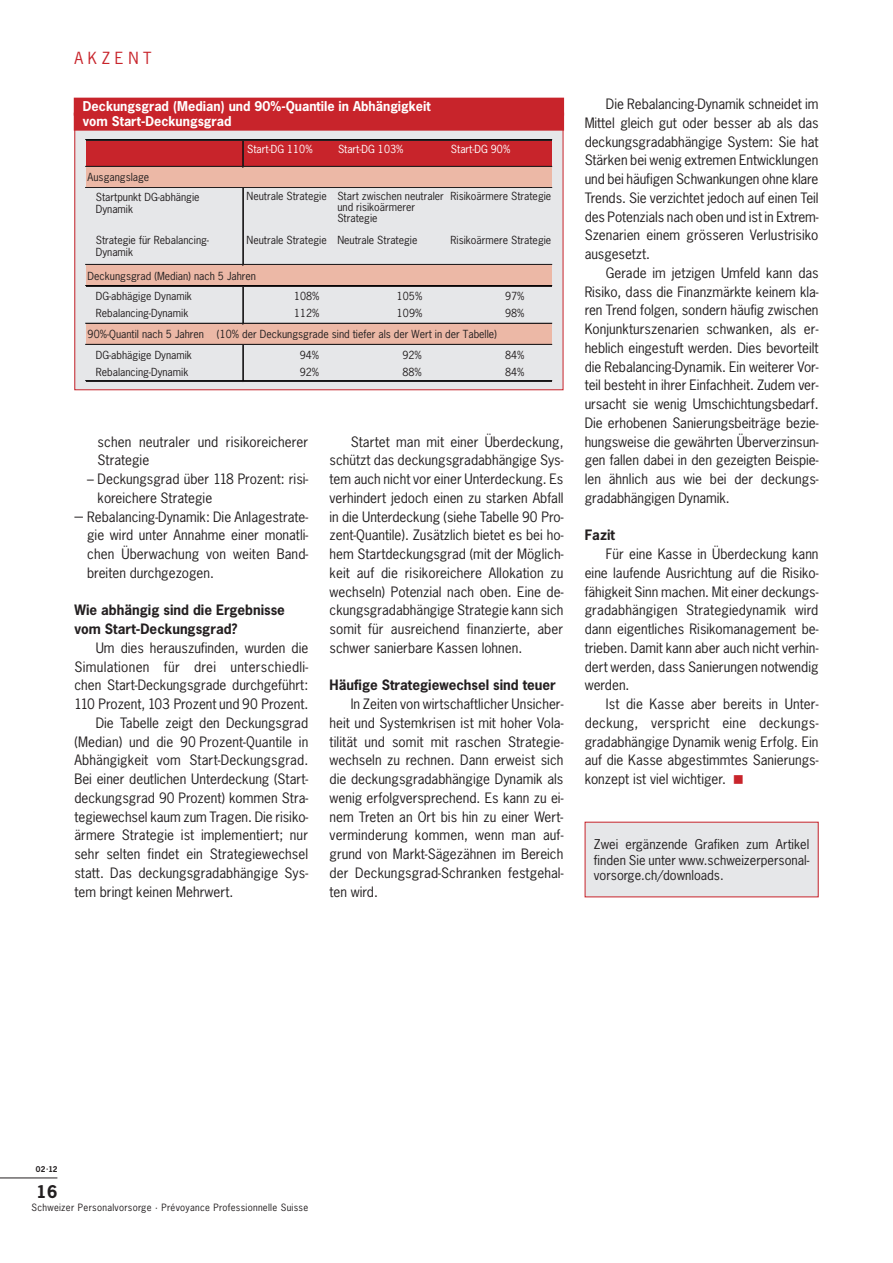
<style>
.page{position:relative;width:893px;height:1263px;background:#fff}
.page>*{position:absolute;margin:0;border:0;box-sizing:border-box;transform-origin:0 0}
.Seitenzahl_re{font:700 16.5px "News Gothic LT";color:#231f20}
.Rubrik_li_r{font:15.75px "News Gothic LT";letter-spacing:.3em;color:#c8242b}
.Body_Einzug_dt{font:13.5px/18.8px "News Gothic LT";color:#231f20;text-align:justify}
.Body_Aufzählung_dt{font:13.5px/18.8px "News Gothic LT";color:#231f20}
.Zwischentitel_fett_d{font:700 13.5px/18.8px "News Gothic LT";color:#231f20}
.Kasten_Text{font:12.75px/15.8px "News Gothic LT";color:#231f20;text-align:justify}
.Kasten_Titel_rot{font:700 12.75px "News Gothic LT";color:#fff}
.t1{font:10.5px/12.5px "News Gothic LT";color:#231f20}
.t2{font:10.5px "News Gothic LT";color:#fff}
.SPV_Zeile_re{font:9.45px "News Gothic LT";letter-spacing:.03em;color:#231f20}
.Ausgabe_re{font:700 7.5px "News Gothic LT";color:#231f20}
.s1{color:#c8242b}
</style>
<div class="page">
<hr style="left:0;top:1178px;width:57px;height:1px;background:#231f20">
<div style="left:75px;top:99px;width:488px;height:291px;background:#e6e7e9"></div>
<div style="left:86px;top:140px;width:466px;height:27px;background:#c8242b"></div>
<div style="left:86px;top:167px;width:466px;height:21px;background:#ecb8a6"></div>
<div style="left:86px;top:265px;width:466px;height:21px;background:#ecb8a6"></div>
<div style="left:86px;top:324px;width:466px;height:21px;background:#ecb8a6"></div>
<svg style="left:243px;top:141px;width:1px;height:25px"></svg>
<hr style="left:243px;top:188px;width:1px;height:77px;background:#231f20">
<hr style="left:243px;top:286px;width:1px;height:38px;background:#231f20">
<hr style="left:243px;top:345px;width:1px;height:37px;background:#231f20">
<hr style="left:86px;top:139px;width:466px;height:1px;background:#000001">
<hr style="left:86px;top:140px;width:466px;height:1px;background:#231f20">
<hr style="left:86px;top:166px;width:466px;height:1px;background:#231f20">
<hr style="left:86px;top:187px;width:466px;height:1px;background:#231f20">
<hr style="left:86px;top:264px;width:466px;height:1px;background:#231f20">
<hr style="left:86px;top:285px;width:466px;height:1px;background:#000001">
<hr style="left:86px;top:286px;width:466px;height:1px;background:#231f20">
<hr style="left:86px;top:323px;width:466px;height:1px;background:#231f20">
<hr style="left:86px;top:344px;width:466px;height:1px;background:#231f20">
<hr style="left:86px;top:380px;width:466px;height:1px;background:#000001">
<hr style="left:86px;top:381px;width:466px;height:1px;background:#231f20">
<div style="left:74px;top:98px;width:490px;height:18px;background:#c8242b"></div>
<div style="left:74px;top:113px;width:490px;height:18px;background:#c8242b"></div>
<div style="left:585px;top:822px;width:233px;height:75px;background:#e6e7e9"></div>
<p class="Rubrik_li_r" style="left:74px;top:48px;width:79px">AKZENT</p>
<p class="Kasten_Titel_rot" style="left:83px;top:98px;width:349px">Deckungsgrad (Median) und 90%-Quantile in Abhängigkeit</p>
<p class="Kasten_Titel_rot" style="left:83px;top:113px;width:150px">vom Start-Deckungsgrad</p>
<p class="t1" style="left:88px;top:170px;width:63px">Ausgangslage</p>
<p class="t2" style="left:247px;top:142px;width:67px">Start-DG 110%</p>
<p class="t2" style="left:338px;top:142px;width:67px">Start-DG 103%</p>
<p class="t2" style="left:451px;top:142px;width:61px">Start-DG 90%</p>
<p class="t1" style="left:96px;top:190px;width:105px">Startpunkt DG-abhängie<br>Dynamik</p>
<p class="t1" style="left:337px;top:190px;width:108px;line-height:11.1px;text-indent:-91px">Neutrale Strategie Start zwischen neutraler und risikoärmerer<br>Strategie</p>
<p class="t1" style="left:451px;top:189px;width:102px">Risikoärmere Strategie</p>
<p class="t1" style="left:96px;top:233px;width:115px">Strategie für Rebalancing-<br>Dynamik</p>
<p class="t1" style="left:247px;top:234px;width:172px">Neutrale Strategie Neutrale Strategie</p>
<p class="t1" style="left:451px;top:234px;width:102px">Risikoärmere Strategie</p>
<p class="t1" style="left:96px;top:290px;width:98px">DG-abhägige Dynamik</p>
<p class="t1" style="left:294px;top:290px;width:27px">108%</p>
<p class="t1" style="left:397px;top:290px;width:27px">105%</p>
<p class="t1" style="left:505px;top:290px;width:21px">97%</p>
<p class="t1" style="left:96px;top:306px;width:94px">Rebalancing-Dynamik</p>
<p class="t1" style="left:294px;top:306px;width:27px">112%</p>
<p class="t1" style="left:397px;top:306px;width:27px">109%</p>
<p class="t1" style="left:505px;top:306px;width:21px">98%</p>
<p class="t1" style="left:96px;top:323px;width:403px;line-height:21px;text-indent:-8px">90%-Quantil nach 5 Jahren (10% der Deckungsgrade sind tiefer als der Wert in der Tabelle)<br>DG-abhägige Dynamik</p>
<p class="t1" style="left:88px;top:270px;width:170px">Deckungsgrad (Median) nach 5 Jahren</p>
<p class="t1" style="left:300px;top:349px;width:21px">94%</p>
<p class="t1" style="left:402px;top:349px;width:21px">92%</p>
<p class="t1" style="left:505px;top:349px;width:21px">84%</p>
<p class="t1" style="left:96px;top:365px;width:94px">Rebalancing-Dynamik</p>
<p class="t1" style="left:300px;top:365px;width:21px">92%</p>
<p class="t1" style="left:402px;top:365px;width:21px">88%</p>
<p class="t1" style="left:505px;top:365px;width:21px">84%</p>
<p class="Body_Aufzählung_dt" style="left:98px;top:432px;width:212px">schen neutraler und risikoreicherer<br>Strategie</p>
<p class="Body_Aufzählung_dt" style="left:98px;top:469px;width:212px;text-indent:-10px">– Deckungsgrad über 118 Prozent: risi&shy;koreichere Strategie</p>
<p class="Body_Aufzählung_dt" style="left:87px;top:507px;width:223px;text-align:justify">Rebalancing-Dynamik: Die Anlagestrate&shy;gie wird unter Annahme einer monatli&shy;chen Überwachung von weiten Band&shy;breiten durchgezogen.</p>
<p class="Zwischentitel_fett_d" style="left:74px;top:601px;width:212px">Wie abhängig sind die Ergebnisse vom Start-Deckungsgrad?</p>
<p class="Body_Einzug_dt" style="left:74px;top:638px;width:235px;text-indent:21px">Um dies herauszufinden, wurden die Simulationen für drei unterschiedli&shy;chen Start-Deckungsgrade durchgeführt:<br>110 Prozent, 103 Prozent und 90 Prozent.</p>
<p class="Body_Einzug_dt" style="left:74px;top:713px;width:235px;text-indent:21px">Die Tabelle zeigt den Deckungsgrad (Median) und die 90 Prozent-Quantile in Abhängigkeit vom Start-Deckungsgrad.<br>Bei einer deutlichen Unterdeckung (Start&shy;deckungsgrad 90 Prozent) kommen Stra&shy;tegiewechsel kaum zum Tragen. Die risiko&shy;ärmere Strategie ist implementiert; nur sehr selten findet ein Strategiewechsel statt. Das deckungsgradabhängige Sys&shy;tem bringt keinen Mehrwert.</p>
<p class="Body_Einzug_dt" style="left:330px;top:432px;width:235px;text-indent:21px">Startet man mit einer Überdeckung, schützt das deckungsgradabhängige Sys&shy;tem auch nicht vor einer Unterdeckung. Es verhindert jedoch einen zu starken Abfall in die Unterdeckung (siehe Tabelle 90 Pro&shy;zent-Quantile). Zusätzlich bietet es bei ho&shy;hem Startdeckungsgrad (mit der Möglich&shy;keit auf die risikoreichere Allokation zu wechseln) Potenzial nach oben. Eine de&shy;ckungsgradabhängige Strategie kann sich somit für ausreichend finanzierte, aber schwer sanierbare Kassen lohnen.</p>
<p class="Zwischentitel_fett_d" style="left:330px;top:676px;width:228px">Häufige Strategiewechsel sind teuer</p>
<p class="Body_Einzug_dt" style="left:330px;top:694px;width:235px;text-indent:21px">In Zeiten von wirtschaftlicher Unsicher&shy;heit und Systemkrisen ist mit hoher Vola&shy;tilität und somit mit raschen Strategie&shy;wechseln zu rechnen. Dann erweist sich die deckungsgradabhängige Dynamik als wenig erfolgversprechend. Es kann zu ei&shy;nem Treten an Ort bis hin zu einer Wert&shy;verminderung kommen, wenn man auf&shy;grund von Markt-Sägezähnen im Bereich der Deckungsgrad-Schranken festgehal&shy;ten wird.</p>
<p class="Body_Einzug_dt" style="left:585px;top:94px;width:235px;text-indent:21px">Die Rebalancing-Dynamik schneidet im Mittel gleich gut oder besser ab als das deckungsgradabhängige System: Sie hat Stärken bei wenig extremen Entwicklungen und bei häufigen Schwankungen ohne klare Trends. Sie verzichtet jedoch auf einen Teil des Potenzials nach oben und ist in Extrem-Szenarien einem grösseren Verlustrisiko ausgesetzt.</p>
<p class="Body_Einzug_dt" style="left:585px;top:263px;width:235px;text-indent:21px">Gerade im jetzigen Umfeld kann das Risiko, dass die Finanzmärkte keinem kla&shy;ren Trend folgen, sondern häufig zwischen Konjunkturszenarien schwanken, als er&shy;heblich eingestuft werden. Dies bevorteilt die Rebalancing-Dynamik. Ein weiterer Vor&shy;teil besteht in ihrer Einfachheit. Zudem ver&shy;ursacht sie wenig Umschichtungsbedarf.<br>Die erhobenen Sanierungsbeiträge bezie&shy;hungsweise die gewährten Überverzinsun&shy;gen fallen dabei in den gezeigten Beispie&shy;len ähnlich aus wie bei der deckungs&shy;gradabhängigen Dynamik.</p>
<p class="Zwischentitel_fett_d" style="left:585px;top:526px;width:32px">Fazit</p>
<p class="Body_Einzug_dt" style="left:585px;top:544px;width:235px;text-indent:21px">Für eine Kasse in Überdeckung kann eine laufende Ausrichtung auf die Risiko&shy;fähigkeit Sinn machen. Mit einer deckungs&shy;gradabhängigen Strategiedynamik wird dann eigentliches Risikomanagement be&shy;trieben. Damit kann aber auch nicht verhin&shy;dert werden, dass Sanierungen notwendig werden.</p>
<p class="Body_Einzug_dt" style="left:585px;top:694px;width:235px;text-indent:21px">Ist die Kasse aber bereits in Unter&shy;deckung, verspricht eine deckungs&shy;gradabhängige Dynamik wenig Erfolg. Ein auf die Kasse abgestimmtes Sanierungs&shy;konzept ist viel wichtiger. <span class="s1">■</span></p>
<p class="Kasten_Text" style="left:594px;top:836px;width:217px">Zwei ergänzende Grafiken zum Artikel finden Sie unter www.schweizerpersonal&shy;vorsorge.ch/downloads.</p>
<p class="Ausgabe_re" style="left:36px;top:1164px;width:23px">02·12</p>
<p class="Seitenzahl_re" style="left:37px;top:1180px;width:22px">16</p>
<p class="SPV_Zeile_re" style="left:32px;top:1201px;width:278px">Schweizer Personalvorsorge · Prévoyance Professionnelle Suisse</p>
</div>
